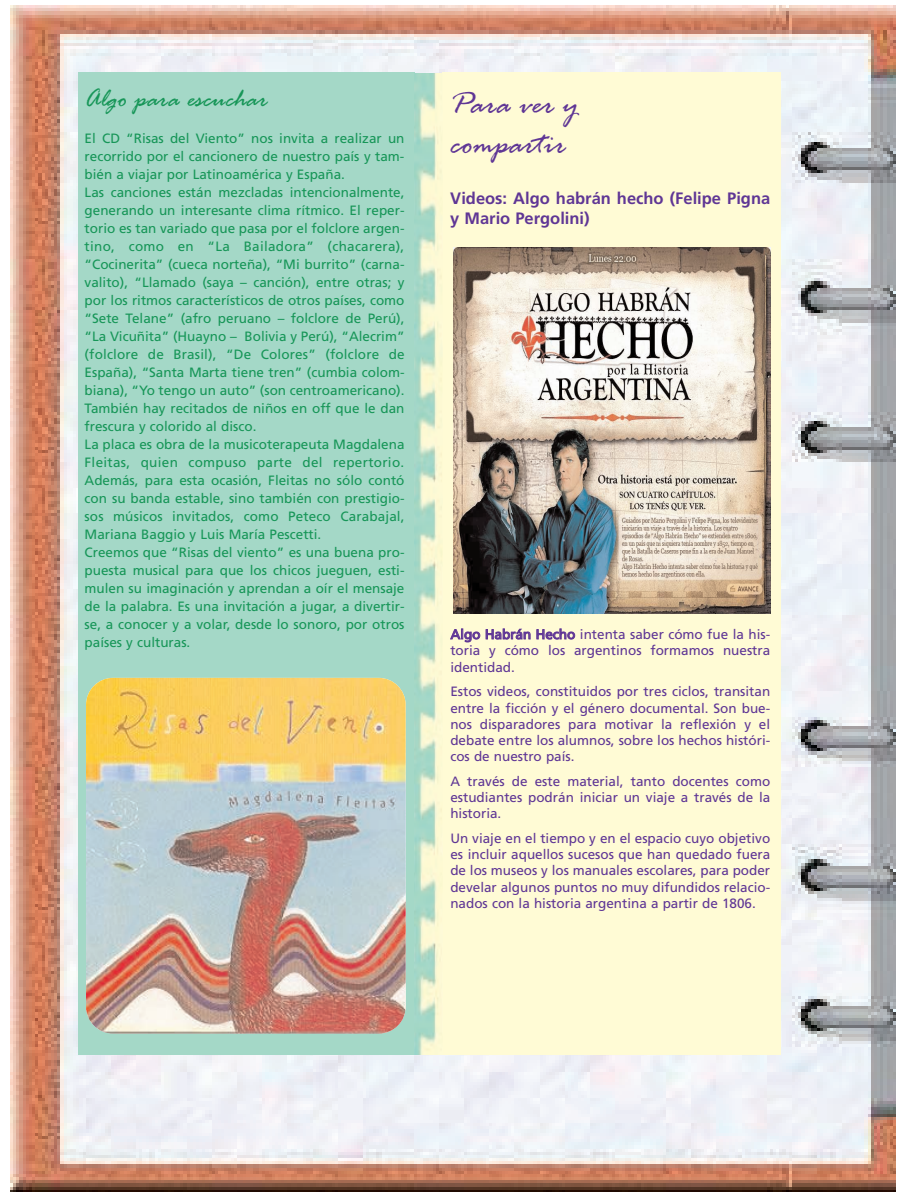
<style>
.page{position:relative;width:898px;height:1192px;background:#fff}
.page>*{position:absolute;margin:0;border:0;box-sizing:border-box;transform-origin:0 0}
.t1{font:italic 33px/39.6px "Rage";color:#5f3695}
.t2{font:italic 27px "Rage";color:#179658}
.t3{font:700 16.5px/19.8px "Frutiger";color:#5f3695}
.t4{font:13.5px/18px "Frutiger";color:#179658}
.t5{font:13.5px/16.2px "Frutiger";color:#5f3695;text-align:justify}
</style>
<div class="page">
<img style="left:10px;top:5px;width:886px;height:1186px">
<h2 class="t2" style="left:85px;top:82px;width:185px">Algo para escuchar</h2>
<p class="t4" style="left:85px;top:129px;width:322px">El CD “Risas del Viento” nos invita a realizar un recorrido por el cancionero de nuestro país y tam&shy;bién a viajar por Latinoamérica y España.<br>Las canciones están mezcladas intencionalmente, generando un interesante clima rítmico. El reper&shy;torio es tan variado que pasa por el folclore argen&shy;tino, como en “La Bailadora” (chacarera), “Cocinerita” (cueca norteña), “Mi burrito” (carna&shy;valito), “Llamado (saya – canción), entre otras; y por los ritmos característicos de otros países, como “Sete Telane” (afro peruano – folclore de Perú), “La Vicuñita” (Huayno – Bolivia y Perú), “Alecrim” (folclore de Brasil), “De Colores” (folclore de España), “Santa Marta tiene tren” (cumbia colom&shy;biana), “Yo tengo un auto” (son centroamericano).<br>También hay recitados de niños en off que le dan frescura y colorido al disco.<br>La placa es obra de la musicoterapeuta Magdalena Fleitas, quien compuso parte del repertorio.<br>Además, para esta ocasión, Fleitas no sólo contó con su banda estable, sino también con prestigio&shy;sos músicos invitados, como Peteco Carabajal, Mariana Baggio y Luis María Pescetti.<br>Creemos que “Risas del viento” es una buena pro&shy;puesta musical para que los chicos jueguen, esti&shy;mulen su imaginación y aprendan a oír el mensaje de la palabra. Es una invitación a jugar, a divertir&shy;se, a conocer y a volar, desde lo sonoro, por otros países y culturas.</p>
<h1 class="t1" style="left:450px;top:83px;width:130px">Para ver y compartir</h1>
<p class="t3" style="left:450px;top:189px;width:321px">Videos: Algo habrán hecho (Felipe Pigna y Mario Pergolini)</p>
<p class="t5" style="left:450px;top:626px;width:321px">Algo Habrán Hecho intenta saber cómo fue la his&shy;toria y cómo los argentinos formamos nuestra identidad.</p>
<p class="t5" style="left:450px;top:683px;width:321px">Estos videos, constituidos por tres ciclos, transitan entre la ficción y el género documental. Son bue&shy;nos disparadores para motivar la reflexión y el debate entre los alumnos, sobre los hechos históri&shy;cos de nuestro país.</p>
<p class="t5" style="left:450px;top:773px;width:321px">A través de este material, tanto docentes como estudiantes podrán iniciar un viaje a través de la historia.</p>
<p class="t5" style="left:450px;top:830px;width:321px">Un viaje en el tiempo y en el espacio cuyo objetivo es incluir aquellos sucesos que han quedado fuera de los museos y los manuales escolares, para poder develar algunos puntos no muy difundidos relacio&shy;nados con la historia argentina a partir de 1806.</p>
</div>
